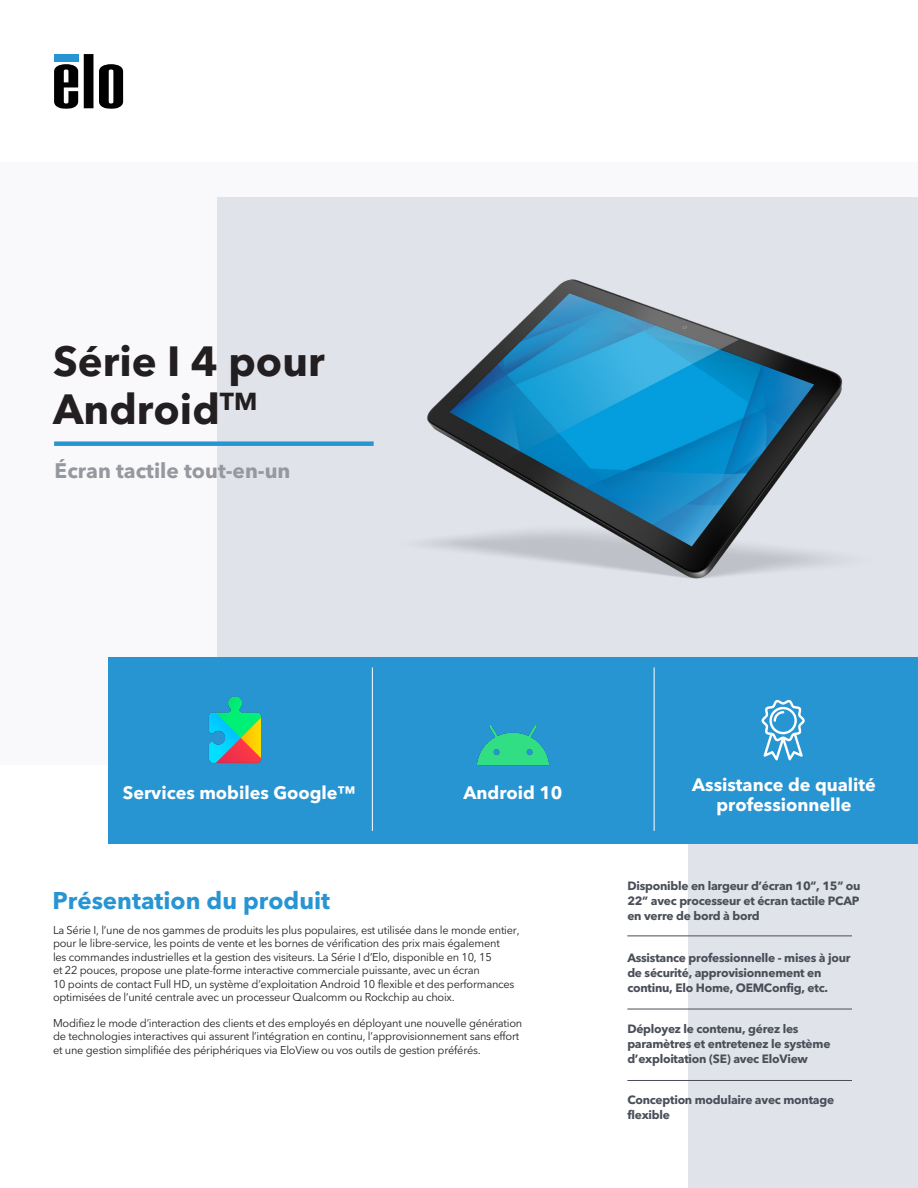
<style>
.page{position:relative;width:918px;height:1188px;background:#fff}
.page>*{position:absolute;margin:0;border:0;box-sizing:border-box;transform-origin:0 0}
.Section_Header{font:700 41.85px/47.8px "Avenir Next LT Pro";color:#231f20}
.Section_Header-2{font:700 24px "Avenir Next LT Pro";color:#2895d3}
.Section_Header-3{font:700 20.85px "Avenir Next LT Pro";color:#95989f}
.t1{font:700 18px/20.9px "Avenir Next LT Pro";color:#fff;text-align:center}
.Sidebar_bullets{font:700 12px/15px "Avenir Next LT Pro";letter-spacing:-.02em;color:#494e59}
.Body_Copy{font:11.25px/13.5px "Avenir Next LT Pro";letter-spacing:-.02em;color:#231f20}
</style>
<div class="page">
<div style="left:0;top:162px;width:918px;height:603px;background:#f9f9fb"></div>
<div style="left:217px;top:197px;width:701px;height:469px;background:#e0e3ea"></div>
<svg style="left:84px;top:54px;width:9px;height:54px"></svg>
<svg style="left:54px;top:64px;width:24px;height:45px"></svg>
<svg style="left:99px;top:64px;width:24px;height:45px"></svg>
<div style="left:54px;top:54px;width:24px;height:7px;background:#2895d3"></div>
<div style="left:688px;top:842px;width:230px;height:346px;background:#e0e3ea"></div>
<div style="left:108px;top:657px;width:810px;height:186px;background:#2895d3"></div>
<div style="left:54px;top:441px;width:320px;height:5px;background:#2895d3"></div>
<hr style="left:372px;top:667px;width:1px;height:164px;background:#fff">
<hr style="left:654px;top:667px;width:1px;height:164px;background:#fff">
<hr style="left:627px;top:936px;width:225px;height:1px;background:#494e59">
<hr style="left:627px;top:1009px;width:225px;height:1px;background:#494e59">
<svg style="left:762px;top:700px;width:43px;height:60px"></svg>
<hr style="left:627px;top:1080px;width:225px;height:1px;background:#494e59">
<img style="left:208px;top:696px;width:54px;height:68px">
<img style="left:478px;top:725px;width:70px;height:41px">
<img style="left:426px;top:279px;width:417px;height:300px">
<p class="Section_Header" style="left:53px;top:337px;width:273px">Série I 4 pour<br>Android<sup>TM</sup></p>
<p class="Section_Header-3" style="left:55px;top:458px;width:237px">Écran tactile tout-en-un</p>
<p class="t1" style="left:123px;top:782px;width:234px">Services mobiles Google™</p>
<p class="t1" style="left:463px;top:782px;width:101px">Android 10</p>
<p class="t1" style="left:692px;top:774px;width:185px">Assistance de qualité professionnelle</p>
<p class="Section_Header-2" style="left:52px;top:886px;width:279px">Présentation du produit</p>
<p class="Sidebar_bullets" style="left:627px;top:879px;width:235px;text-align:justify">Disponible en largeur d’écran 10”, 15” ou 22” avec processeur et écran tactile PCAP en verre de bord à bord</p>
<p class="Sidebar_bullets" style="left:627px;top:950px;width:225px">Assistance professionnelle - mises à jour de sécurité, approvisionnement en continu, Elo Home, OEMConfig, etc.</p>
<p class="Sidebar_bullets" style="left:627px;top:1021px;width:205px">Déployez le contenu, gérez les paramètres et entretenez le système d’exploitation (SE) avec EloView</p>
<p class="Sidebar_bullets" style="left:627px;top:1092px;width:208px">Conception modulaire avec montage flexible</p>
<p class="Body_Copy" style="left:53px;top:923px;width:468px">La Série I, l’une de nos gammes de produits les plus populaires, est utilisée dans le monde entier, pour le libre-service, les points de vente et les bornes de vérification des prix mais également<br>les commandes industrielles et la gestion des visiteurs. La Série I d’Elo, disponible en 10, 15<br>et 22 pouces, propose une plate-forme interactive commerciale puissante, avec un écran<br>10 points de contact Full HD, un système d’exploitation Android 10 flexible et des performances optimisées de l’unité centrale avec un processeur Qualcomm ou Rockchip au choix.</p>
<p class="Body_Copy" style="left:53px;top:1016px;width:471px">Modifiez le mode d’interaction des clients et des employés en déployant une nouvelle génération de technologies interactives qui assurent l’intégration en continu, l’approvisionnement sans effort et une gestion simplifiée des périphériques via EloView ou vos outils de gestion préférés.</p>
</div>
